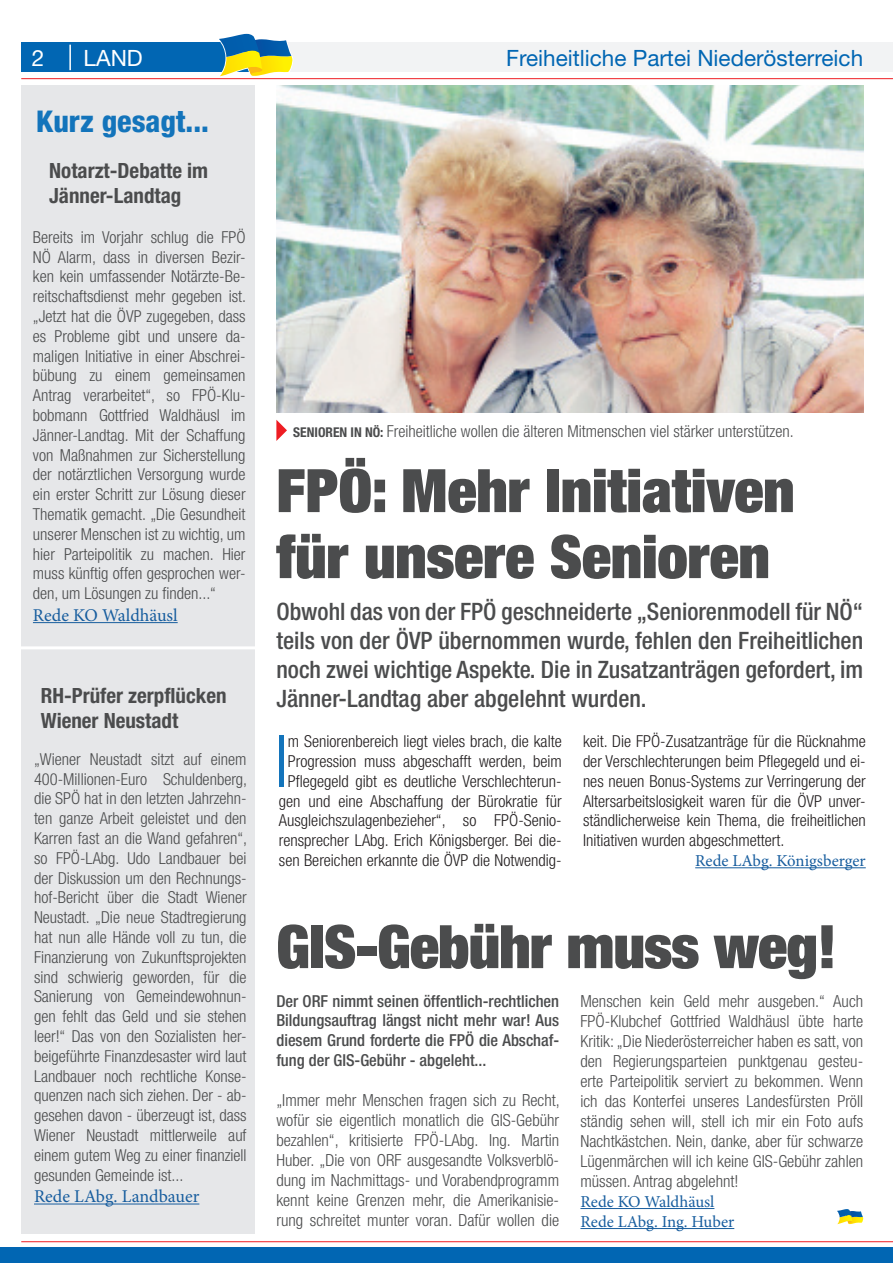
<style>
.page{position:relative;width:893px;height:1263px;background:#fff}
.page>*{position:absolute;margin:0;border:0;box-sizing:border-box;transform-origin:0 0}
.t1{font:300 condensed 72px "Helvetica Neue";color:#1374bb}
.t2{font:900 expanded 60px/66px "Helvetica Neue";color:#4b4c4d}
.t3{font:800 condensed 30px "Helvetica Neue";color:#1374bb}
.t4{font:500 condensed 24px/28.8px "Helvetica Neue";color:#4b4c4d;text-align:justify}
.t5{font:22.5px "Helvetica Neue";color:#0166b3}
.t6{font:22.5px "Helvetica Neue";color:#fff}
.t7{font:700 condensed 21px/25.2px "Helvetica Neue";color:#4b4c4d}
.t8{font:18px "Minion Pro";color:#175d9e}
.t9{font:300 condensed 16.65px/20px "Helvetica Neue";color:#4b4c4d;text-align:justify}
.t10{font:16.65px/20px "Minion Pro";color:#175d9e}
.t11{font:300 condensed 16.5px/19.8px "Helvetica Neue";color:#4b4c4d;text-align:justify}
.t12{font:300 condensed 16.5px/19.8px "Helvetica Neue";color:#231f20;text-align:center}
.t13{font:500 condensed 16.5px/19.8px "Helvetica Neue";color:#4b4c4d;text-align:justify}
.s1{font-weight:700;font-size:13.5px}
</style>
<div class="page">
<div style="left:21px;top:43px;width:234px;height:29px;background:#0166b3"></div>
<div style="left:276px;top:43px;width:617px;height:29px;background:#f2f3f4"></div>
<hr style="left:69px;top:45px;width:2px;height:25px;background:#fff">
<hr style="left:21px;top:78px;width:872px;height:1px;background:#ee1d23">
<hr style="left:21px;top:1241px;width:872px;height:1px;background:#ee1d23">
<svg style="left:217px;top:33px;width:77px;height:44px"></svg>
<div style="left:21px;top:85px;width:234px;height:1148px;background:#e6e7e9"></div>
<hr style="left:695px;top:867px;width:171px;height:1px;background:#175d9e">
<hr style="left:580px;top:1208px;width:134px;height:1px;background:#175d9e">
<hr style="left:580px;top:1228px;width:154px;height:1px;background:#175d9e">
<img style="left:276px;top:85px;width:587px;height:327px">
<hr style="left:33px;top:622px;width:145px;height:1px;background:#175d9e">
<hr style="left:34px;top:1203px;width:165px;height:1px;background:#175d9e">
<div style="left:0;top:1248px;width:893px;height:15px;background:#0166b3"></div>
<svg style="left:837px;top:1209px;width:26px;height:15px"></svg>
<hr style="left:13px;top:646px;width:242px;height:3px;background:#fff">
<svg style="left:276px;top:420px;width:11px;height:21px"></svg>
<h3 class="t6" style="left:32px;top:44px;width:14px">2</h3>
<h3 class="t5" style="left:506px;top:44px;width:359px">Freiheitliche Partei Niederösterreich</h3>
<h3 class="t6" style="left:84px;top:44px;width:61px">LAND</h3>
<h3 class="t3" style="left:36px;top:103px;width:174px">Kurz gesagt...</h3>
<p class="t7" style="left:49px;top:158px;width:160px">Notarzt-Debatte im<br>Jänner-Landtag</p>
<p class="t11" style="left:33px;top:227px;width:215px">Bereits im Vorjahr schlug die FPÖ NÖ Alarm, dass in diversen Bezir&shy;ken kein umfassender Notärzte-Be&shy;reitschaftsdienst mehr gegeben ist. „Jetzt hat die ÖVP zugegeben, dass es Probleme gibt und unsere da&shy;maligen Initiative in einer Abschrei&shy;bübung zu einem gemeinsamen Antrag verarbeitet“, so FPÖ-Klu&shy;bobmann Gottfried Waldhäusl im Jänner-Landtag. Mit der Schaffung von Maßnahmen zur Sicherstellung der notärztlichen Versorgung wurde ein erster Schritt zur Lösung dieser Thematik gemacht. „Die Gesundheit unserer Menschen ist zu wichtig, um hier Parteipolitik zu machen. Hier muss künftig offen gesprochen wer&shy;den, um Lösungen zu finden...“</p>
<p class="t8" style="left:33px;top:603px;width:146px">Rede KO Waldhäusl</p>
<p class="t7" style="left:41px;top:683px;width:187px">RH-Prüfer zerpflücken<br>Wiener Neustadt</p>
<p class="t11" style="left:34px;top:749px;width:215px">„Wiener Neustadt sitzt auf einem 400-Millionen-Euro Schuldenberg, die SPÖ hat in den letzten Jahrzehn&shy;ten ganze Arbeit geleistet und den Karren fast an die Wand gefahren“, so FPÖ-LAbg. Udo Landbauer bei der Diskussion um den Rechnungs&shy;hof-Bericht über die Stadt Wiener Neustadt. „Die neue Stadtregierung hat nun alle Hände voll zu tun, die Finanzierung von Zukunftsprojekten sind schwierig geworden, für die Sanierung von Gemeindewohnun&shy;gen fehlt das Geld und sie stehen leer!“ Das von den Sozialisten her&shy;beigeführte Finanzdesaster wird laut Landbauer noch rechtliche Konse&shy;quenzen nach sich ziehen. Der - ab&shy;gesehen davon - überzeugt ist, dass Wiener Neustadt mittlerweile auf einem gutem Weg zu einer finanziell gesunden Gemeinde ist...</p>
<p class="t8" style="left:34px;top:1184px;width:167px">Rede LAbg. Landbauer</p>
<p class="t11" style="left:293px;top:421px;width:502px"><span class="s1">SENIOREN IN NÖ:</span> Freiheitliche wollen die älteren Mitmenschen viel stärker unterstützen.</p>
<h2 class="t2" style="left:276px;top:456px;width:520px">FPÖ: Mehr Initiativen für unsere Senioren</h2>
<h3 class="t4" style="left:276px;top:597px;width:588px">Obwohl das von der FPÖ geschneiderte „Seniorenmodell für NÖ“ teils von der ÖVP übernommen wurde, fehlen den Freiheitlichen noch zwei wichtige Aspekte. Die in Zusatzanträgen gefordert, im Jänner-Landtag aber abgelehnt wurden.</h3>
<p class="t12" style="left:279px;top:731px;width:284px">m Seniorenbereich liegt vieles brach, die kalte Progression muss abgeschafft werden, beim Pflegegeld gibt es deutliche Verschlechterun&shy;gen und eine Abschaffung der Bürokratie für Ausgleichszulagenbezieher“, so FPÖ-Senio&shy;rensprecher LAbg. Erich Königsberger. Bei die&shy;sen Bereichen erkannte die ÖVP die Notwendig-</p>
<p class="t12" style="left:583px;top:731px;width:284px;text-align:justify">keit. Die FPÖ-Zusatzanträge für die Rücknahme der Verschlechterungen beim Pflegegeld und ei&shy;nes neuen Bonus-Systems zur Verringerung der Altersarbeitslosigkeit waren für die ÖVP unver&shy;ständlicherweise kein Thema, die freiheitlichen Initiativen wurden abgeschmettert.</p>
<h1 class="t1" style="left:275px;top:720px;width:15px">I</h1>
<p class="t10" style="left:695px;top:851px;width:172px">Rede LAbg. Königsberger</p>
<h2 class="t2" style="left:276px;top:912px;width:562px">GIS-Gebühr muss weg!</h2>
<p class="t13" style="left:276px;top:990px;width:284px">Der ORF nimmt seinen öffentlich-rechtlichen Bildungsauftrag längst nicht mehr war! Aus diesem Grund forderte die FPÖ die Abschaf&shy;fung der GIS-Gebühr - abgeleht...</p>
<p class="t9" style="left:276px;top:1090px;width:285px">„Immer mehr Menschen fragen sich zu Recht, wofür sie eigentlich monatlich die GIS-Gebühr bezahlen“, kritisierte FPÖ-LAbg. Ing. Martin Huber. „Die von ORF ausgesandte Volksverblö&shy;dung im Nachmittags- und Vorabendprogramm kennt keine Grenzen mehr, die Amerikanisie&shy;rung schreitet munter voran. Dafür wollen die</p>
<p class="t9" style="left:580px;top:991px;width:284px">Menschen kein Geld mehr ausgeben.“ Auch FPÖ-Klubchef Gottfried Waldhäusl übte harte Kritik: „Die Niederösterreicher haben es satt, von den Regierungsparteien punktgenau gesteu&shy;erte Parteipolitik serviert zu bekommen. Wenn ich das Konterfei unseres Landesfürsten Pröll ständig sehen will, stell ich mir ein Foto aufs Nachtkästchen. Nein, danke, aber für schwarze Lügenmärchen will ich keine GIS-Gebühr zahlen müssen. Antrag abgelehnt!</p>
<p class="t10" style="left:580px;top:1192px;width:155px">Rede KO Waldhäusl<br>Rede LAbg. Ing. Huber</p>
</div>
